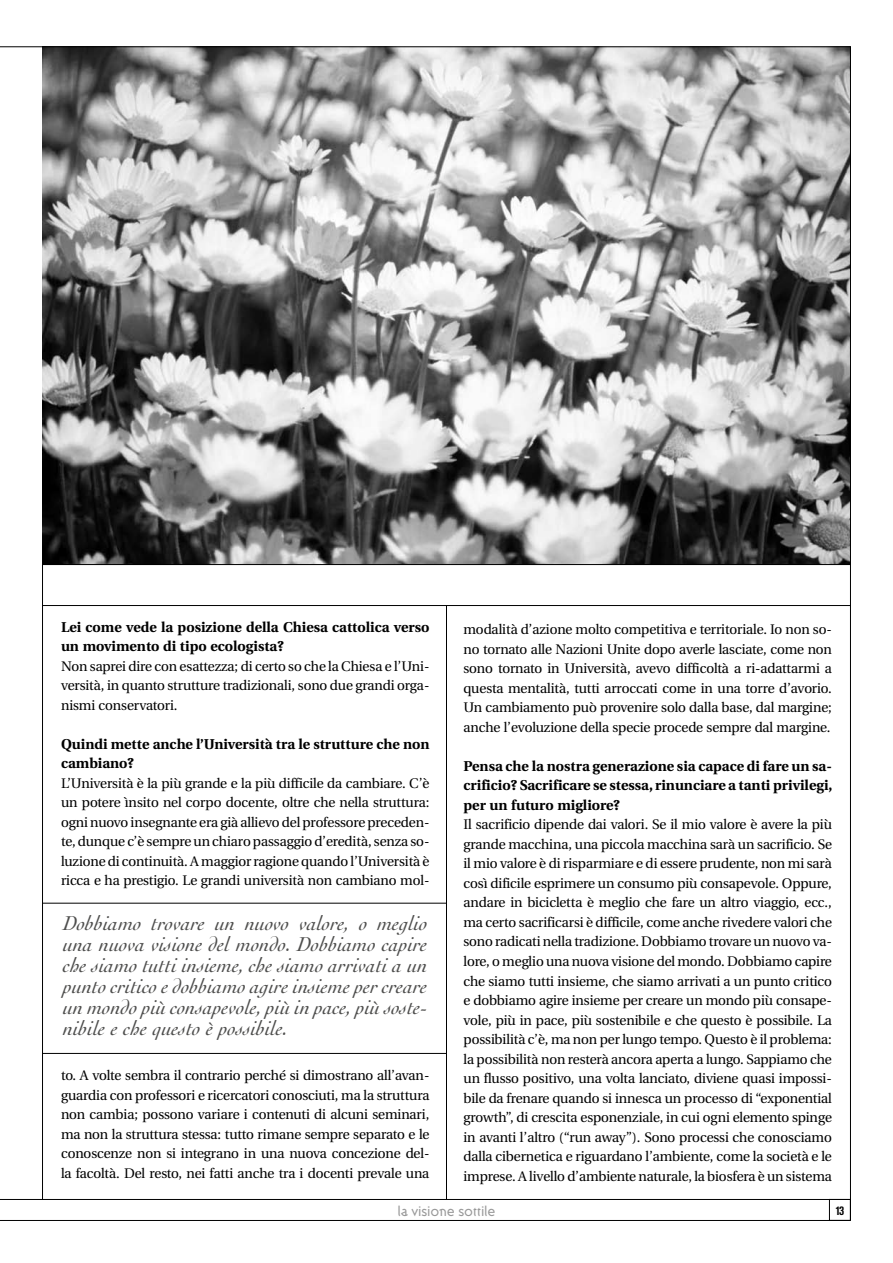
<style>
.page{position:relative;width:893px;height:1263px;background:#fff}
.page>*{position:absolute;margin:0;border:0;box-sizing:border-box;transform-origin:0 0}
.t1{font:italic 21px/21px "Cochin";color:#4e4e4d;text-align:justify}
.t2{font:18px/19.5px "Utopia Headline";letter-spacing:-.005em;color:#000;text-align:justify}
.t3{font:15px "Ottomat";letter-spacing:-.015em;color:#989898}
.t4{font:700 14.25px/19.5px "Utopia";color:#000}
.t5{font:700 condensed 12.75px "Akzidenz Grotesk BE";color:#000}
</style>
<div class="page">
<hr style="left:42px;top:47px;width:1px;height:1152px;background:#000">
<hr style="left:446px;top:605px;width:1px;height:594px;background:#000">
<hr style="left:0;top:1220px;width:850px;height:1px;background:#000">
<div style="left:829px;top:1199px;width:22px;height:21px;border:1px solid #000"></div>
<hr style="left:0;top:1199px;width:850px;height:1px;background:#000">
<img style="left:43px;top:48px;width:807px;height:516px">
<hr style="left:43px;top:564px;width:807px;height:1px;background:#000">
<hr style="left:43px;top:605px;width:807px;height:1px;background:#000">
<hr style="left:43px;top:1053px;width:403px;height:1px;background:#000">
<hr style="left:43px;top:903px;width:403px;height:1px;background:#000">
<hr style="left:0;top:47px;width:850px;height:1px;background:#000">
<hr style="left:850px;top:47px;width:1px;height:1173px;background:#000">
<p class="t4" style="left:61px;top:617px;width:370px">Lei come vede la posizione della Chiesa cattolica verso un movimento di tipo ecologista?</p>
<p class="t2" style="left:61px;top:656px;width:370px">Non saprei dire con esattezza; di certo so che la Chiesa e l’Uni&shy;versità, in quanto strutture tradizionali, sono due grandi orga&shy;nismi conservatori.</p>
<p class="t4" style="left:61px;top:734px;width:370px">Quindi mette anche l’Università tra le strutture che non cambiano?</p>
<p class="t2" style="left:61px;top:773px;width:370px">L’Università è la più grande e la più difficile da cambiare. C’è un potere ìnsito nel corpo docente, oltre che nella struttura: ogni nuovo insegnante era già allievo del professore preceden&shy;te, dunque c’è sempre un chiaro passaggio d’eredità, senza so&shy;luzione di continuità. A maggior ragione quando l’Università è ricca e ha prestigio. Le grandi università non cambiano mol-</p>
<p class="t1" style="left:63px;top:913px;width:366px">Dobbiamo trovare un nuovo valore, o meglio una nuova visione del mondo. Dobbiamo capire che siamo tutti insieme, che siamo arrivati a un punto critico e dobbiamo agire insieme per creare un mondo più consapevole, più in pace, più soste&shy;nibile e che questo è possibile.</p>
<p class="t2" style="left:61px;top:1066px;width:370px">to. A volte sembra il contrario perché si dimostrano all’avan&shy;guardia con professori e ricercatori conosciuti, ma la struttura non cambia; possono variare i contenuti di alcuni seminari, ma non la struttura stessa: tutto rimane sempre separato e le conoscenze non si integrano in una nuova concezione del&shy;la facoltà. Del resto, nei fatti anche tra i docenti prevale una</p>
<p class="t2" style="left:463px;top:620px;width:370px">modalità d’azione molto competitiva e territoriale. Io non so&shy;no tornato alle Nazioni Unite dopo averle lasciate, come non sono tornato in Università, avevo difficoltà a ri-adattarmi a questa mentalità, tutti arroccati come in una torre d’avorio.<br>Un cambiamento può provenire solo dalla base, dal margine; anche l’evoluzione della specie procede sempre dal margine.</p>
<p class="t4" style="left:463px;top:756px;width:370px;text-align:justify">Pensa che la nostra generazione sia capace di fare un sa&shy;crificio? Sacrificare se stessa, rinunciare a tanti privilegi, per un futuro migliore?</p>
<p class="t2" style="left:463px;top:815px;width:370px">Il sacrificio dipende dai valori. Se il mio valore è avere la più grande macchina, una piccola macchina sarà un sacrificio. Se il mio valore è di risparmiare e di essere prudente, non mi sarà così dificile esprimere un consumo più consapevole. Oppure, andare in bicicletta è meglio che fare un altro viaggio, ecc., ma certo sacrificarsi è difficile, come anche rivedere valori che sono radicati nella tradizione. Dobbiamo trovare un nuovo va&shy;lore, o meglio una nuova visione del mondo. Dobbiamo capire che siamo tutti insieme, che siamo arrivati a un punto critico e dobbiamo agire insieme per creare un mondo più consape&shy;vole, più in pace, più sostenibile e che questo è possibile. La possibilità c’è, ma non per lungo tempo. Questo è il problema: la possibilità non resterà ancora aperta a lungo. Sappiamo che un flusso positivo, una volta lanciato, diviene quasi impossi&shy;bile da frenare quando si innesca un processo di “exponential growth”, di crescita esponenziale, in cui ogni elemento spinge in avanti l’altro (“run away”). Sono processi che conosciamo dalla cibernetica e riguardano l’ambiente, come la società e le imprese. A livello d’ambiente naturale, la biosfera è un sistema</p>
<p class="t3" style="left:397px;top:1201px;width:100px">la visione sottile</p>
<p class="t5" style="left:835px;top:1203px;width:10px">13</p>
</div>
